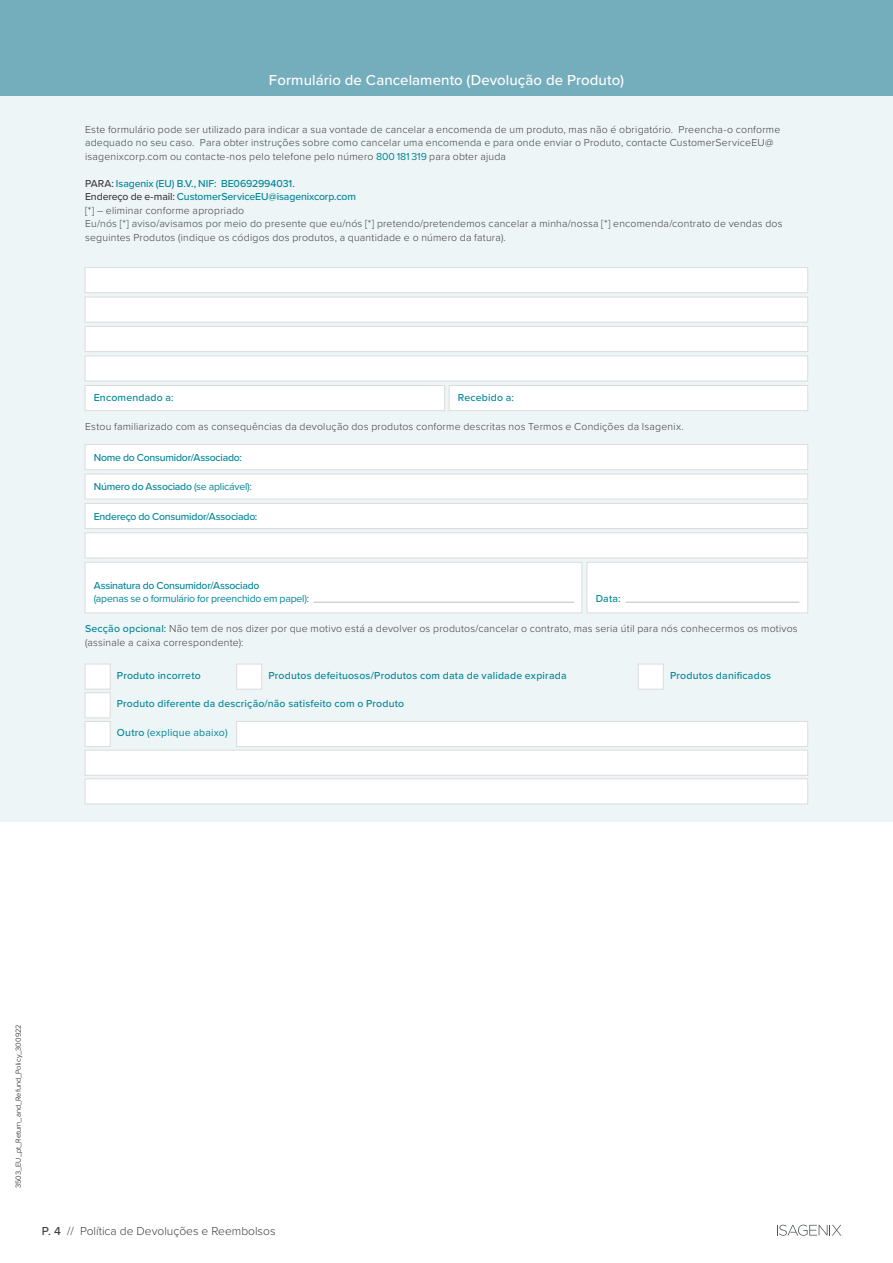
<style>
.page{position:relative;width:893px;height:1263px;background:#fff}
.page>*{position:absolute;margin:0;border:0;box-sizing:border-box;transform-origin:0 0}
.t1{font:500 15px "Proxima Nova";letter-spacing:.005em;color:#fff}
.t2{font:300 12px "Proxima Nova";color:#3e3e3f}
.t3{font:300 10.5px/13.5px "Proxima Nova";letter-spacing:.02em;color:#3e3e3f}
.t4{font:500 10.5px "Proxima Nova";letter-spacing:.015em;color:#008597}
.t5{font:500 10.5px "Proxima Nova";letter-spacing:-.02em;color:#008597}
.t6{font:10.5px "Proxima Nova";letter-spacing:-.02em;color:#008597}
.t7{font:10.5px "Proxima Nova";letter-spacing:.02em;color:#008597}
.t8{font:300 7.5px "Proxima Nova";color:#0c0806}
.s1{font-weight:400;color:#008597}
.s2{font-weight:500}
.s3{font-weight:500;color:#008597}
.s4{font-weight:400}
</style>
<div class="page">
<svg style="left:777px;top:1225px;width:66px;height:11px"></svg>
<div style="left:0;top:86px;width:893px;height:735px;background:#eef5f6"></div>
<div style="left:0;top:0;width:893px;height:96px;background:#74adbb"></div>
<div style="left:85px;top:267px;width:723px;height:26px;background:#fff;border:1px solid #dbdcdb"></div>
<div style="left:85px;top:664px;width:25px;height:25px;background:#fff;border:1px solid #dbdcdb"></div>
<div style="left:236px;top:664px;width:26px;height:25px;background:#fff;border:1px solid #dbdcdb"></div>
<div style="left:85px;top:721px;width:25px;height:26px;background:#fff;border:1px solid #dbdcdb"></div>
<div style="left:85px;top:692px;width:25px;height:26px;background:#fff;border:1px solid #dbdcdb"></div>
<div style="left:638px;top:664px;width:25px;height:25px;background:#fff;border:1px solid #dbdcdb"></div>
<div style="left:85px;top:750px;width:723px;height:25px;background:#fff;border:1px solid #dbdcdb"></div>
<div style="left:236px;top:721px;width:572px;height:26px;background:#fff;border:1px solid #dbdcdb"></div>
<div style="left:85px;top:779px;width:723px;height:25px;background:#fff;border:1px solid #dbdcdb"></div>
<div style="left:85px;top:445px;width:723px;height:25px;background:#fff"></div>
<div style="left:85px;top:444px;width:723px;height:26px;border:1px solid #dbdcdb"></div>
<div style="left:85px;top:326px;width:723px;height:26px;background:#fff;border:1px solid #dbdcdb"></div>
<div style="left:85px;top:297px;width:723px;height:25px;background:#fff;border:1px solid #dbdcdb"></div>
<div style="left:85px;top:474px;width:723px;height:25px;background:#fff"></div>
<div style="left:85px;top:474px;width:723px;height:25px;border:1px solid #dbdcdb"></div>
<div style="left:85px;top:503px;width:723px;height:25px;background:#fff"></div>
<div style="left:85px;top:503px;width:723px;height:26px;border:1px solid #dbdcdb"></div>
<div style="left:85px;top:385px;width:360px;height:26px;background:#fff"></div>
<div style="left:85px;top:385px;width:360px;height:26px;border:1px solid #dbdcdb"></div>
<div style="left:85px;top:562px;width:497px;height:51px;background:#fff"></div>
<div style="left:85px;top:562px;width:497px;height:51px;border:1px solid #dbdcdb"></div>
<div style="left:449px;top:385px;width:359px;height:26px;background:#fff"></div>
<div style="left:449px;top:385px;width:359px;height:26px;border:1px solid #dbdcdb"></div>
<div style="left:587px;top:562px;width:221px;height:51px;background:#fff"></div>
<div style="left:587px;top:562px;width:221px;height:51px;border:1px solid #dbdcdb"></div>
<div style="left:85px;top:533px;width:723px;height:25px;background:#fff;border:1px solid #dbdcdb"></div>
<div style="left:85px;top:356px;width:723px;height:25px;background:#fff;border:1px solid #dbdcdb"></div>
<hr style="left:313px;top:602px;width:261px;height:1px;background:#bcbfc0">
<hr style="left:626px;top:602px;width:173px;height:1px;background:#bcbfc0">
<h1 class="t1" style="left:269px;top:68px;width:356px">Formulário de Cancelamento (Devolução de Produto)</h1>
<p class="t3" style="left:85px;top:122px;width:697px">Este formulário pode ser utilizado para indicar a sua vontade de cancelar a encomenda de um produto, mas não é obrigatório. Preencha-o conforme adequado no seu caso. Para obter instruções sobre como cancelar uma encomenda e para onde enviar o Produto, contacte CustomerServiceEU@ isagenixcorp.com ou contacte-nos pelo telefone pelo número <span class="s1">800 181 319</span> para obter ajuda</p>
<p class="t3" style="left:85px;top:176px;width:699px"><span class="s2">PARA:</span> <span class="s3">Isagenix (EU) B.V., NIF: BE0692994031.<br></span><span class="s2">Endereço de e-mail:</span> <span class="s3">CustomerServiceEU@isagenixcorp.com<br></span>[*] – eliminar conforme apropriado<br>Eu/nós [*] aviso/avisamos por meio do presente que eu/nós [*] pretendo/pretendemos cancelar a minha/nossa [*] encomenda/contrato de vendas dos seguintes Produtos (indique os códigos dos produtos, a quantidade e o número da fatura).</p>
<p class="t4" style="left:94px;top:390px;width:82px">Encomendado a:</p>
<p class="t4" style="left:458px;top:390px;width:58px">Recebido a:</p>
<p class="t3" style="left:85px;top:419px;width:600px">Estou familiarizado com as consequências da devolução dos produtos conforme descritas nos Termos e Condições da Isagenix.</p>
<p class="t5" style="left:94px;top:450px;width:150px">Nome do Consumidor/Associado:</p>
<p class="t5" style="left:94px;top:478px;width:160px">Número do Associado <span class="s4">(se aplicável):</span></p>
<p class="t5" style="left:94px;top:508px;width:165px">Endereço do Consumidor/Associado:</p>
<p class="t5" style="left:94px;top:577px;width:167px">Assinatura do Consumidor/Associado</p>
<p class="t6" style="left:94px;top:591px;width:217px">(apenas se o formulário for preenchido em papel):</p>
<p class="t4" style="left:596px;top:591px;width:26px">Data:</p>
<p class="t3" style="left:85px;top:621px;width:714px"><span class="s3">Secção opcional:</span> Não tem de nos dizer por que motivo está a devolver os produtos/cancelar o contrato, mas seria útil para nós conhecermos os motivos (assinale a caixa correspondente):</p>
<p class="t4" style="left:117px;top:667px;width:85px">Produto incorreto</p>
<p class="t4" style="left:268px;top:667px;width:300px">Produtos defeituosos/Produtos com data de validade expirada</p>
<p class="t4" style="left:670px;top:667px;width:102px">Produtos danificados</p>
<p class="t4" style="left:117px;top:696px;width:289px">Produto diferente da descrição/não satisfeito com o Produto</p>
<p class="t7" style="left:117px;top:724px;width:112px"><span class="s2">Outro</span> (explique abaixo)</p>
<p class="t8" style="left:13px;top:1188px;width:165px;rotate:-90deg">3503_EU_pt_Return_and_Refund_Policy_300922</p>
<p class="t2" style="left:42px;top:1221px;width:235px"><span class="s2">P. 4</span> // Política de Devoluções e Reembolsos</p>
</div>
